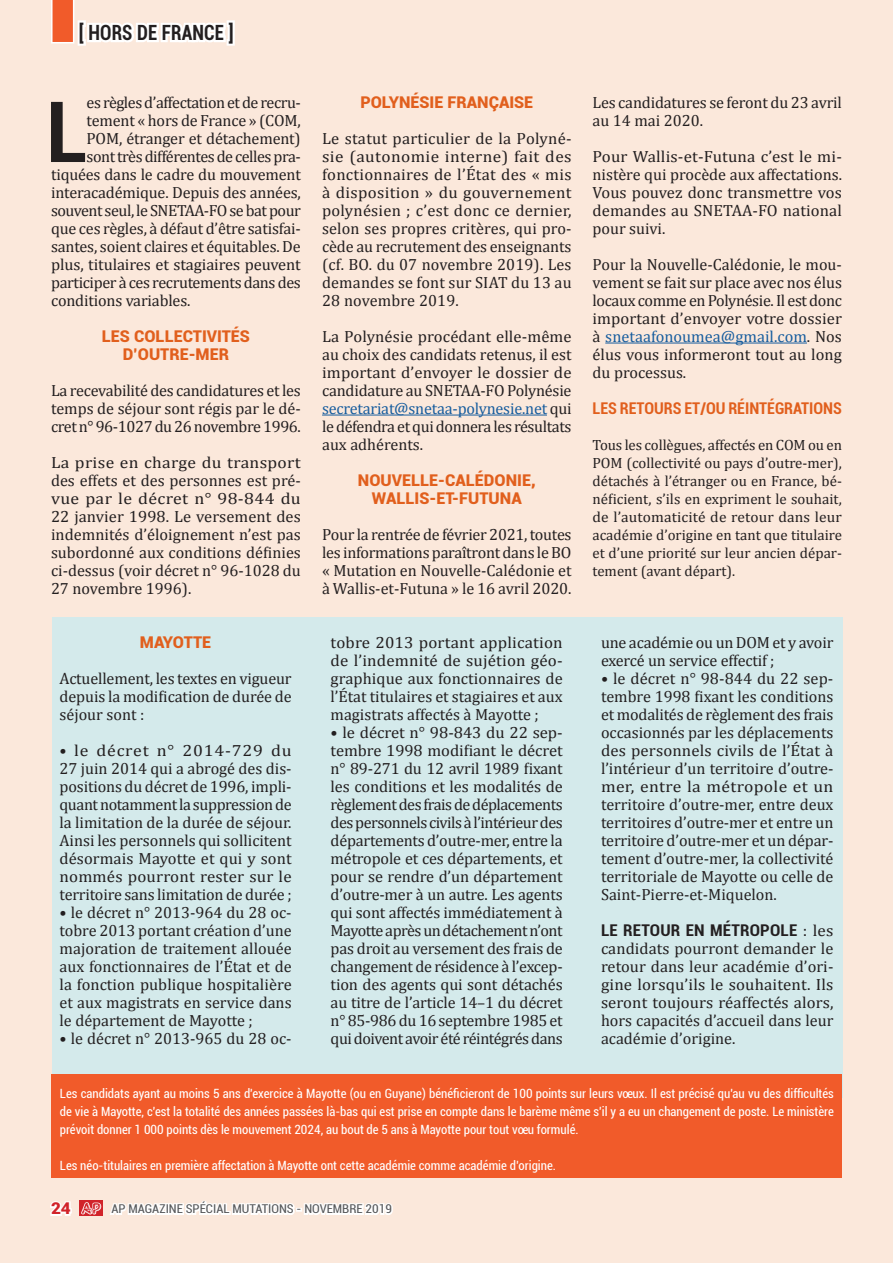
<style>
.page{position:relative;width:893px;height:1263px;background:#fbe8db}
.page>*{position:absolute;margin:0;border:0;box-sizing:border-box;transform-origin:0 0}
.t1{font:700 condensed 84.6px "Roboto";color:#231f20}
.t2{font:700 condensed 21px "Roboto";letter-spacing:.01em;color:#231f20;scale:.9 1}
.t3{font:16.2px/18px "Cambria";letter-spacing:-.01em;color:#231f20;text-align:justify}
.t4{font:16.2px/18px "Cambria";letter-spacing:-.01em;color:#231f20;text-align:justify;scale:1.08 1}
.t5{font:16.2px/18px "Cambria";letter-spacing:-.01em;color:#231f20;text-align:justify;scale:1.06 1}
.t6{font:16.2px/18px "Cambria";letter-spacing:-.01em;color:#231f20;text-align:justify;scale:1.05 1}
.t7{font:16.2px/18px "Cambria";letter-spacing:-.01em;color:#231f20;text-align:justify;scale:1.04 1}
.t8{font:900 16.2px "Roboto";color:#e15f1d}
.t9{font:16.2px "Cambria";letter-spacing:-.03em;color:#231f20}
.t10{font:700 condensed 16.2px "Roboto";color:#e15f1d}
.t11{font:900 16.2px "Roboto";color:#d1232a;scale:1.06 1}
.t12{font:14.85px/18px "Cambria";color:#231f20;text-align:justify}
.t13{font:condensed 12.75px/18px "Roboto";color:#fff;text-align:justify}
.t14{font:condensed 12.15px "Roboto";color:#57585a;scale:1.06 1}
.s1{color:#175d9e}
.s2{font-family:"Roboto";font-weight:700;font-stretch:condensed}
</style>
<div class="page">
<svg style="left:51px;top:0;width:184px;height:46px"></svg>
<svg style="left:50px;top:1201px;width:22px;height:15px"></svg>
<svg style="left:110px;top:1201px;width:283px;height:14px"></svg>
<svg style="left:80px;top:1201px;width:23px;height:15px"></svg>
<svg style="left:81px;top:1202px;width:20px;height:12px"></svg>
<div style="left:52px;top:618px;width:790px;height:480px;background:#d4eaeb"></div>
<div style="left:51px;top:1075px;width:791px;height:103px;background:#f15b2a"></div>
<hr style="left:322px;top:415px;width:225px;height:1px;background:#175d9e">
<hr style="left:605px;top:343px;width:202px;height:1px;background:#175d9e">
<p class="t2" style="left:79px;top:18px;width:173px">[ HORS DE FRANCE ]</p>
<p class="t1" style="left:46px;top:73px;width:43px">L</p>
<p class="t3" style="left:87px;top:93px;width:216px">es règles d’affectation et de recru-</p>
<p class="t3" style="left:87px;top:111px;width:216px">tement « hors de France » (COM,</p>
<p class="t3" style="left:87px;top:129px;width:216px">POM, étranger et détachement)</p>
<p class="t9" style="left:87px;top:147px;width:216px">sont très différentes de celles pra-</p>
<p class="t3" style="left:51px;top:165px;width:251px">tiquées dans le cadre du mouvement</p>
<p class="t3" style="left:51px;top:183px;width:251px">interacadémique. Depuis des années,</p>
<p class="t9" style="left:51px;top:201px;width:251px">souvent seul, le SNETAA-FO se bat pour</p>
<p class="t3" style="left:51px;top:219px;width:251px">que ces règles, à défaut d’être satisfai-</p>
<p class="t3" style="left:51px;top:237px;width:251px">santes, soient claires et équitables. De</p>
<p class="t3" style="left:51px;top:255px;width:251px">plus, titulaires et stagiaires peuvent</p>
<p class="t3" style="left:51px;top:273px;width:251px">participer à ces recrutements dans des</p>
<p class="t3" style="left:51px;top:291px;width:141px">conditions variables.</p>
<p class="t8" style="left:102px;top:325px;width:150px">LES COLLECTIVITÉS</p>
<p class="t8" style="left:123px;top:343px;width:108px">D’OUTRE-MER</p>
<p class="t3" style="left:51px;top:381px;width:251px">La recevabilité des candidatures et les temps de séjour sont régis par le dé&shy;cret n° 96-1027 du 26novembre1996.</p>
<p class="t4" style="left:51px;top:453px;width:233px">La prise en charge du transport des effets et des personnes est pré&shy;vue par le décret n° 98-844 du 22 janvier 1998. Le versement des indemnités d’éloignement n’est pas subordonné aux conditions définies ci-dessus (voir décret n° 96-1028 du 27 novembre 1996).</p>
<p class="t8" style="left:140px;top:631px;width:73px">MAYOTTE</p>
<p class="t3" style="left:60px;top:669px;width:234px">Actuellement, les textes en vigueur depuis la modification de durée de séjour sont :</p>
<p class="t3" style="left:60px;top:741px;width:234px">• le décret n° 2014-729 du 27 juin 2014 qui a abrogé des dis&shy;positions du décret de 1996, impli&shy;quant notamment la suppression de la limitation de la durée de séjour.<br>Ainsi les personnels qui sollicitent désormais Mayotte et qui y sont nommés pourront rester sur le territoire sans limitation de durée ;</p>
<p class="t3" style="left:60px;top:903px;width:234px">• le décret n° 2013-964 du 28 oc&shy;tobre 2013 portant création d’une majoration de traitement allouée aux fonctionnaires de l’État et de la fonction publique hospitalière et aux magistrats en service dans le département de Mayotte ;</p>
<p class="t3" style="left:60px;top:1029px;width:234px">• le décret n° 2013-965 du 28 oc-</p>
<p class="t8" style="left:360px;top:91px;width:174px">POLYNÉSIE FRANÇAISE</p>
<p class="t3" style="left:322px;top:129px;width:251px">Le statut particulier de la Polyné&shy;sie (autonomie interne) fait des fonctionnaires de l’État des « mis à disposition » du gouvernement polynésien ; c’est donc ce dernier, selon ses propres critères, qui pro&shy;cède au recrutement des enseignants (cf. BO. du 07 novembre 2019). Les demandes se font sur SIAT du 13 au 28 novembre 2019.</p>
<p class="t3" style="left:322px;top:327px;width:251px">La Polynésie procédant elle-même au choix des candidats retenus, il est important d’envoyer le dossier de candidature au SNETAA-FO Polynésie <span class="s1">secretariat@snetaa-polynesie.net</span> qui le défendra et qui donnera les résultats aux adhérents.</p>
<p class="t8" style="left:358px;top:469px;width:179px">NOUVELLE-CALÉDONIE,</p>
<p class="t8" style="left:372px;top:487px;width:151px">WALLIS-ET-FUTUNA</p>
<p class="t3" style="left:322px;top:525px;width:251px">Pour la rentrée de février 2021, toutes les informations paraîtront dans le BO « Mutation en Nouvelle-Calédonie et à Wallis-et-Futuna » le 16 avril 2020.</p>
<p class="t6" style="left:331px;top:633px;width:223px">tobre 2013 portant application de l’indemnité de sujétion géo&shy;graphique aux fonctionnaires de l’État titulaires et stagiaires et aux magistrats affectés à Mayotte ;</p>
<p class="t3" style="left:331px;top:723px;width:234px">• le décret n° 98-843 du 22 sep&shy;tembre 1998 modifiant le décret n° 89-271 du 12 avril 1989 fixant les conditions et les modalités de règlement des frais de déplacements des personnels civils à l’intérieur des départements d’outre-mer, entre la métropole et ces départements, et pour se rendre d’un département d’outre-mer à un autre. Les agents qui sont affectés immédiatement à Mayotte après un détachement n’ont pas droit au versement des frais de changement de résidence à l’excep&shy;tion des agents qui sont détachés au titre de l’article 14–1 du décret n° 85-986 du 16 septembre 1985 et qui doivent avoir été réintégrés dans</p>
<p class="t3" style="left:592px;top:93px;width:251px">Les candidatures se feront du 23 avril au 14 mai 2020.</p>
<p class="t7" style="left:592px;top:147px;width:241px">Pour Wallis-et-Futuna c’est le mi&shy;nistère qui procède aux affectations.<br>Vous pouvez donc transmettre vos demandes au SNETAA-FO national pour suivi.</p>
<p class="t3" style="left:592px;top:255px;width:251px">Pour la Nouvelle-Calédonie, le mou&shy;vement se fait sur place avec nos élus locaux comme en Polynésie. Il est donc important d’envoyer votre dossier à <span class="s1">snetaafonoumea@gmail.com</span>. Nos élus vous informeront tout au long du processus.</p>
<p class="t10" style="left:592px;top:397px;width:251px">LES RETOURS ET/OU RÉINTÉGRATIONS</p>
<p class="t12" style="left:592px;top:436px;width:251px">Tous les collègues, affectés en COM ou en POM (collectivité ou pays d’outre-mer), détachés à l’étranger ou en France, bé&shy;néficient, s’ils en expriment le souhait, de l’automaticité de retour dans leur académie d’origine en tant que titulaire et d’une priorité sur leur ancien dépar&shy;tement (avant départ).</p>
<p class="t3" style="left:601px;top:633px;width:234px">une académie ou un DOM et y avoir exercé un service effectif ;</p>
<p class="t3" style="left:601px;top:669px;width:234px">• le décret n° 98-844 du 22 sep&shy;tembre 1998 fixant les conditions et modalités de règlement des frais occasionnés par les déplacements des personnels civils de l’État à l’intérieur d’un territoire d’outre&shy;mer, entre la métropole et un territoire d’outre-mer, entre deux territoires d’outre-mer et entre un territoire d’outre-mer et un dépar&shy;tement d’outre-mer, la collectivité territoriale de Mayotte ou celle de Saint-Pierre-et-Miquelon.</p>
<p class="t5" style="left:601px;top:921px;width:221px"><span class="s2">LE RETOUR EN MÉTROPOLE</span> : les candidats pourront demander le retour dans leur académie d’ori&shy;gine lorsqu’ils le souhaitent. Ils seront toujours réaffectés alors, hors capacités d’accueil dans leur académie d’origine.</p>
<p class="t13" style="left:60px;top:1084px;width:775px">Les candidats ayant au moins 5 ans d'exercice à Mayotte (ou en Guyane) bénéficieront de 100 points sur leurs vœux. Il est précisé qu'au vu des difficultés de vie à Mayotte, c'est la totalité des années passées là-bas qui est prise en compte dans le barème même s'il y a eu un changement de poste. Le ministère prévoit donner 1 000 points dès le mouvement 2024, au bout de 5 ans à Mayotte pour tout vœu formulé.</p>
<p class="t13" style="left:60px;top:1156px;width:498px">Les néo-titulaires en première affectation à Mayotte ont cette académie comme académie d’origine.</p>
<p class="t11" style="left:51px;top:1197px;width:20px">24</p>
<p class="t14" style="left:111px;top:1201px;width:266px">AP MAGAZINE SPÉCIAL MUTATIONS - NOVEMBRE 2019</p>
</div>
